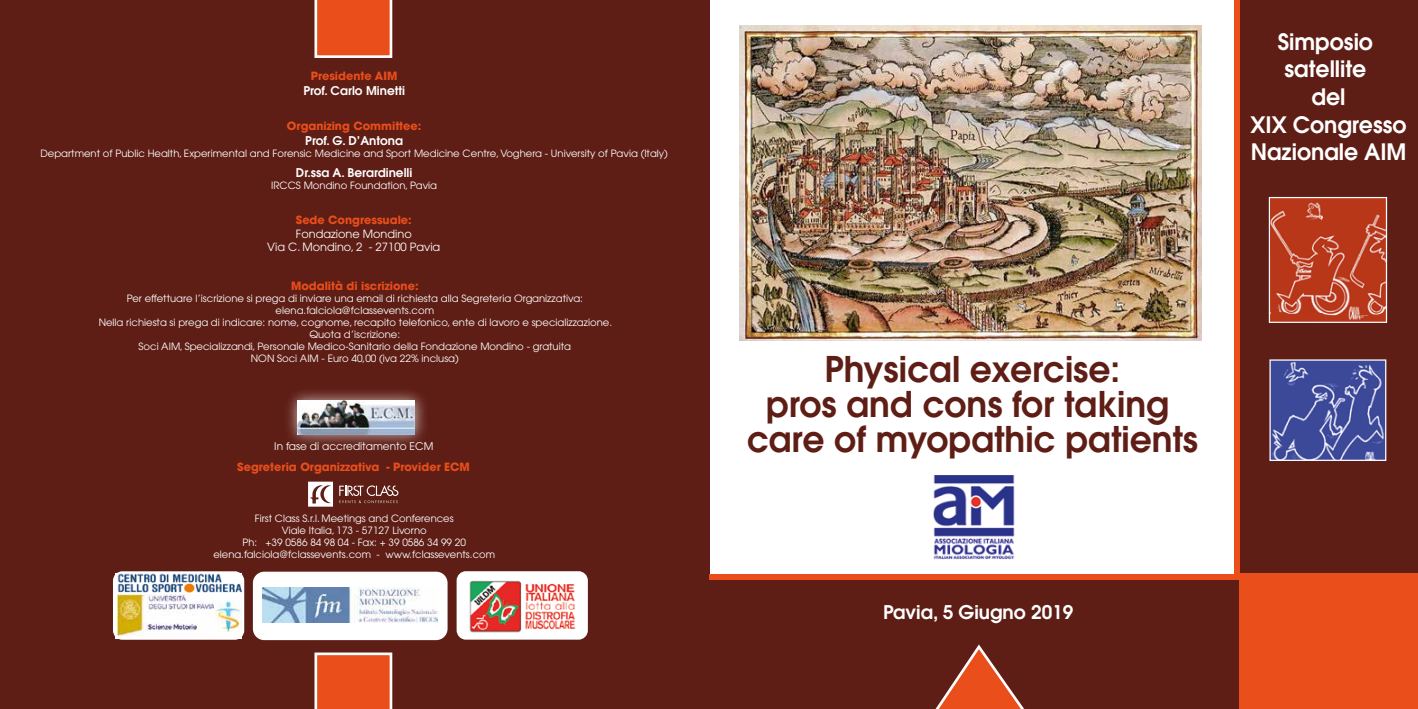
<style>
.page{position:relative;width:1418px;height:709px;background:#fff}
.page>*{position:absolute;margin:0;border:0;box-sizing:border-box;transform-origin:0 0}
.t1{font:600 35.25px/35.2px "Avant Garde";color:#5e1e16;text-align:center}
.t2{font:600 22.5px/27.5px "Avant Garde";color:#fff;text-align:center}
.t3{font:600 18.75px "Avant Garde";color:#fff}
.t4{font:600 12px "Avant Garde";color:#fff}
.t5{font:700 11.25px "Avant Garde";color:#e94e1b}
.t6{font:11.25px/13.5px "Avant Garde";color:#fff;text-align:center}
.t7{font:10.5px "Avant Garde";color:#fff}
.t8{font:10px/12px "Avant Garde";color:#fff;text-align:center}
</style>
<div class="page">
<div style="left:0;top:574px;width:1247px;height:135px;background:#5e1e16"></div>
<div style="left:0;top:0;width:709px;height:577px;background:#5e1e16"></div>
<svg style="left:308px;top:481px;width:25px;height:25px"></svg>
<svg style="left:339px;top:485px;width:59px;height:18px"></svg>
<svg style="left:314px;top:0;width:78px;height:58px;background:#ea6033"></svg>
<svg style="left:314px;top:652px;width:78px;height:57px;background:#e96033"></svg>
<div style="left:1238px;top:0;width:179px;height:273px;background:#5e1e16"></div>
<div style="left:1238px;top:273px;width:179px;height:436px;background:#5e1e16"></div>
<div style="left:1238px;top:573px;width:179px;height:136px;background:#e94e1b"></div>
<img style="left:739px;top:26px;width:462px;height:315px">
<img style="left:1271px;top:361px;width:113px;height:98px">
<img style="left:1270px;top:199px;width:114px;height:122px">
<div style="left:1270px;top:309px;width:8px;height:13px;background:#b83718"></div>
<div style="left:1281px;top:314px;width:27px;height:5px;background:#b83718"></div>
<hr style="left:1298px;top:313px;width:24px;height:4px;background:#b83718">
<svg style="left:1278px;top:312px;width:22px;height:6px"></svg>
<svg style="left:1321px;top:313px;width:27px;height:5px"></svg>
<svg style="left:1359px;top:308px;width:25px;height:12px"></svg>
<div style="left:1381px;top:197px;width:5px;height:31px;background:#b83718"></div>
<hr style="left:1271px;top:197px;width:4px;height:15px;background:#b83718">
<div style="left:1268px;top:197px;width:118px;height:126px;border:1px solid #fff"></div>
<div style="left:1269px;top:359px;width:117px;height:102px;border:1px solid #fff"></div>
<div style="left:253px;top:571px;width:194px;height:69px;background:#fff;border-radius:11px"></div>
<div style="left:456px;top:571px;width:132px;height:68px;background:#fff;border-radius:9px"></div>
<div style="left:113px;top:571px;width:131px;height:68px;background:#fff;border-radius:9px"></div>
<img style="left:469px;top:580px;width:107px;height:53px">
<img style="left:262px;top:587px;width:175px;height:35px">
<div style="left:115px;top:573px;width:127px;height:65px;background:#fff"></div>
<img style="left:117px;top:573px;width:125px;height:20px">
<img style="left:118px;top:594px;width:96px;height:41px">
<img style="left:215px;top:601px;width:27px;height:30px">
<svg style="left:935px;top:644px;width:89px;height:65px"></svg>
<img style="left:933px;top:476px;width:82px;height:83px">
<div style="left:709px;top:574px;width:534px;height:5px;background:#e94e1b"></div>
<div style="left:1234px;top:0;width:5px;height:578px;background:#e94e1b"></div>
<img style="left:288px;top:391px;width:137px;height:53px">
<img style="left:297px;top:400px;width:118px;height:34px">
<p class="t5" style="left:311px;top:69px;width:88px">Presidente AIM</p>
<p class="t4" style="left:303px;top:83px;width:103px">Prof. Carlo Minetti</p>
<p class="t5" style="left:287px;top:119px;width:136px">Organizing Committee:</p>
<p class="t4" style="left:305px;top:132px;width:99px">Prof. G. D’Antona</p>
<p class="t8" style="left:40px;top:147px;width:629px">Department of Public Health, Experimental and Forensic Medicine and Sport Medicine Centre, Voghera - University of Pavia (Italy)</p>
<p class="t4" style="left:296px;top:164px;width:118px">Dr.ssa A. Berardinelli</p>
<p class="t8" style="left:271px;top:179px;width:167px">IRCCS Mondino Foundation, Pavia</p>
<p class="t5" style="left:296px;top:213px;width:117px">Sede Congressuale:</p>
<p class="t6" style="left:267px;top:227px;width:174px">Fondazione Mondino<br>Via C. Mondino, 2 - 27100 Pavia</p>
<p class="t5" style="left:291px;top:278px;width:129px">Modalità di iscrizione:</p>
<p class="t8" style="left:99px;top:292px;width:515px">Per effettuare l’iscrizione si prega di inviare una email di richiesta alla Segreteria Organizzativa: elena.falciola@fclassevents.com<br>Nella richiesta si prega di indicare: nome, cognome, recapito telefonico, ente di lavoro e specializzazione.<br>Quota d’iscrizione:<br>Soci AIM, Specializzandi, Personale Medico-Sanitario della Fondazione Mondino - gratuita<br>NON Soci AIM - Euro 40,00 (iva 22% inclusa)</p>
<p class="t7" style="left:274px;top:440px;width:161px">In fase di accreditamento ECM</p>
<p class="t5" style="left:237px;top:459px;width:234px">Segreteria Organizzativa - Provider ECM</p>
<p class="t8" style="left:213px;top:512px;width:283px">First Class S.r.l. Meetings and Conferences<br>Viale Italia, 173 - 57127 Livorno<br>Ph: +39 0586 84 98 04 - Fax: + 39 0586 34 99 20 elena.falciola@fclassevents.com - www.fclassevents.com</p>
<h2 class="t2" style="left:1250px;top:28px;width:157px">Simposio satellite<br>del<br>XIX Congresso<br>Nazionale AIM</h2>
<h1 class="t1" style="left:746px;top:350px;width:453px">Physical exercise:<br>pros and cons for taking care of myopathic patients</h1>
<h3 class="t3" style="left:883px;top:600px;width:192px">Pavia, 5 Giugno 2019</h3>
</div>
